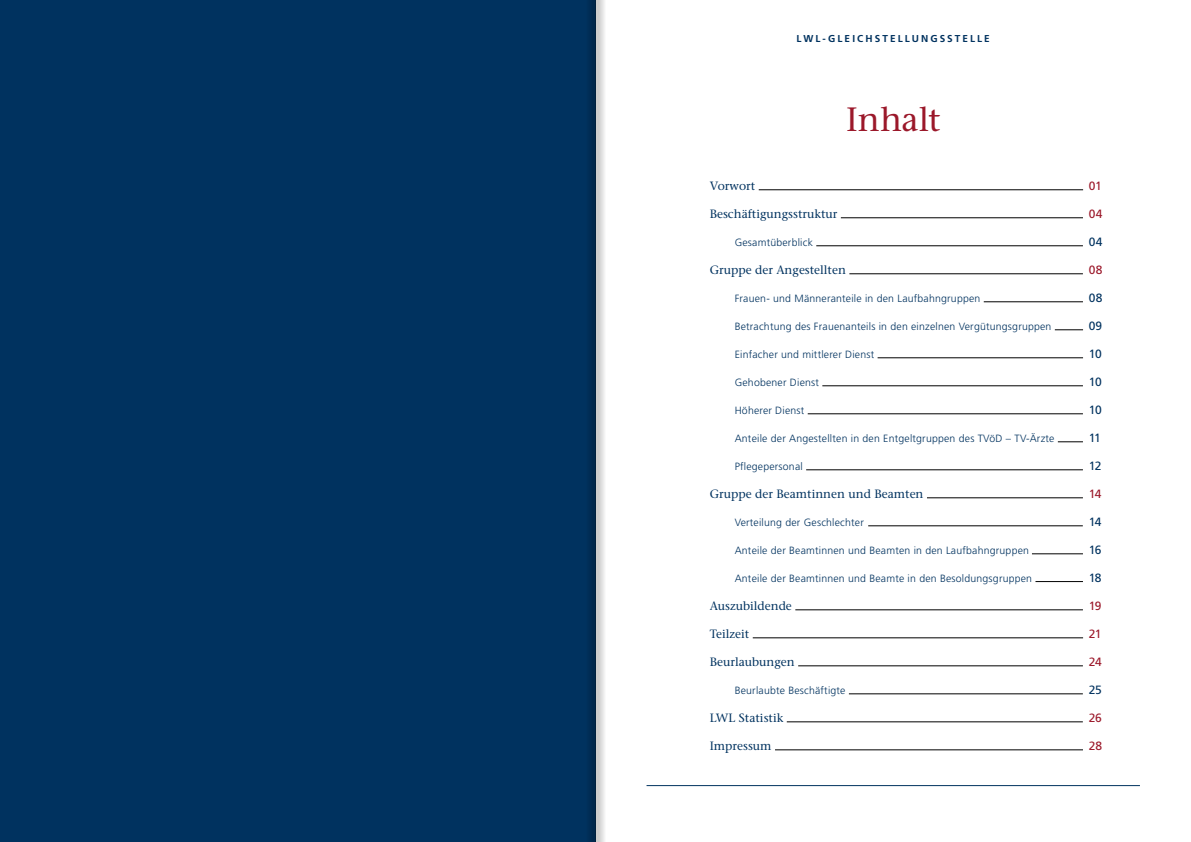
<style>
.page{position:relative;width:1191px;height:842px;background:#fff}
.page>*{position:absolute;margin:0;border:0;box-sizing:border-box;transform-origin:0 0}
.t1{font:500 33.6px "Stone Serif Std";color:#9b182a}
.t2{font:500 12px "Stone Serif Std";color:#00325f}
.t3{font:12px "Frutiger LT Std";letter-spacing:-.035em;color:#00325f}
.t4{font:12px "Frutiger LT Std";letter-spacing:-.02em;color:#9b182a}
.t5{font:300 10.5px "Frutiger LT Std";letter-spacing:.02em;color:#00325f}
.t6{font:700 10px "Frutiger LT Std";letter-spacing:.21em;color:#00325f}
</style>
<div class="page">
<hr style="left:646px;top:785px;width:494px;height:1px;background:#00325f">
<div style="left:0;top:0;width:595px;height:842px;background:#00325f"></div>
<hr style="left:758px;top:190px;width:325px;height:1px;background:#000">
<hr style="left:841px;top:218px;width:242px;height:1px;background:#000">
<hr style="left:816px;top:246px;width:267px;height:1px;background:#000">
<hr style="left:849px;top:274px;width:234px;height:1px;background:#000">
<hr style="left:983px;top:302px;width:100px;height:1px;background:#000">
<svg style="left:1054px;top:330px;width:29px;height:1px"></svg>
<hr style="left:877px;top:358px;width:206px;height:1px;background:#000">
<hr style="left:822px;top:386px;width:261px;height:1px;background:#000">
<hr style="left:807px;top:414px;width:276px;height:1px;background:#000">
<svg style="left:1058px;top:442px;width:25px;height:1px"></svg>
<hr style="left:806px;top:470px;width:277px;height:1px;background:#000">
<hr style="left:927px;top:498px;width:156px;height:1px;background:#000">
<hr style="left:795px;top:610px;width:288px;height:1px;background:#000">
<hr style="left:752px;top:638px;width:331px;height:1px;background:#000">
<hr style="left:798px;top:666px;width:285px;height:1px;background:#000">
<hr style="left:849px;top:694px;width:233px;height:1px;background:#000">
<hr style="left:786px;top:722px;width:296px;height:1px;background:#000">
<hr style="left:775px;top:750px;width:308px;height:1px;background:#000">
<hr style="left:868px;top:526px;width:214px;height:1px;background:#000">
<hr style="left:1032px;top:554px;width:51px;height:1px;background:#000">
<hr style="left:1035px;top:581px;width:48px;height:1px;background:#000">
<svg style="left:595px;top:0;width:10px;height:842px;background:#aeb5ba"></svg>
<div style="left:583px;top:0;width:12px;height:842px;background:#002e57"></div>
<p class="t6" style="left:796px;top:32px;width:195px">LWL-GLEICHSTELLUNGSSTELLE</p>
<h1 class="t1" style="left:846px;top:99px;width:96px">Inhalt</h1>
<p class="t2" style="left:709px;top:179px;width:47px">Vorwort</p>
<p class="t2" style="left:709px;top:207px;width:129px">Beschäftigungsstruktur</p>
<p class="t5" style="left:734px;top:236px;width:80px">Gesamtüberblick</p>
<p class="t2" style="left:709px;top:263px;width:138px">Gruppe der Angestellten</p>
<p class="t5" style="left:734px;top:292px;width:247px">Frauen- und Männeranteile in den Laufbahngruppen</p>
<p class="t5" style="left:734px;top:320px;width:318px">Betrachtung des Frauenanteils in den einzelnen Vergütungsgruppen</p>
<p class="t5" style="left:734px;top:348px;width:141px">Einfacher und mittlerer Dienst</p>
<p class="t5" style="left:734px;top:376px;width:86px">Gehobener Dienst</p>
<p class="t5" style="left:734px;top:404px;width:71px">Höherer Dienst</p>
<p class="t5" style="left:734px;top:432px;width:321px">Anteile der Angestellten in den Entgeltgruppen des TVöD – TV-Ärzte</p>
<p class="t5" style="left:734px;top:460px;width:70px">Pflegepersonal</p>
<p class="t2" style="left:709px;top:487px;width:215px">Gruppe der Beamtinnen und Beamten</p>
<p class="t5" style="left:734px;top:516px;width:131px">Verteilung der Geschlechter</p>
<p class="t5" style="left:734px;top:544px;width:296px">Anteile der Beamtinnen und Beamten in den Laufbahngruppen</p>
<p class="t5" style="left:734px;top:572px;width:299px">Anteile der Beamtinnen und Beamte in den Besoldungsgruppen</p>
<p class="t2" style="left:709px;top:599px;width:84px">Auszubildende</p>
<p class="t2" style="left:709px;top:627px;width:41px">Teilzeit</p>
<p class="t2" style="left:709px;top:655px;width:87px">Beurlaubungen</p>
<p class="t5" style="left:734px;top:684px;width:112px">Beurlaubte Beschäftigte</p>
<p class="t2" style="left:709px;top:711px;width:75px">LWL Statistik</p>
<p class="t2" style="left:709px;top:739px;width:63px">Impressum</p>
<p class="t4" style="left:1088px;top:179px;width:14px">01</p>
<p class="t4" style="left:1088px;top:207px;width:15px">04</p>
<p class="t3" style="left:1088px;top:235px;width:15px">04</p>
<p class="t4" style="left:1088px;top:263px;width:15px">08</p>
<p class="t3" style="left:1088px;top:291px;width:15px">08</p>
<p class="t3" style="left:1088px;top:319px;width:15px">09</p>
<p class="t3" style="left:1088px;top:347px;width:14px">10</p>
<p class="t3" style="left:1088px;top:375px;width:14px">10</p>
<p class="t3" style="left:1088px;top:403px;width:14px">10</p>
<p class="t3" style="left:1088px;top:431px;width:14px">11</p>
<p class="t3" style="left:1088px;top:459px;width:14px">12</p>
<p class="t4" style="left:1088px;top:487px;width:14px">14</p>
<p class="t3" style="left:1088px;top:515px;width:14px">14</p>
<p class="t3" style="left:1088px;top:543px;width:14px">16</p>
<p class="t3" style="left:1088px;top:571px;width:14px">18</p>
<p class="t4" style="left:1088px;top:599px;width:14px">19</p>
<p class="t4" style="left:1088px;top:627px;width:14px">21</p>
<p class="t4" style="left:1088px;top:655px;width:15px">24</p>
<p class="t3" style="left:1088px;top:683px;width:15px">25</p>
<p class="t4" style="left:1088px;top:711px;width:15px">26</p>
<p class="t4" style="left:1088px;top:739px;width:15px">28</p>
</div>
